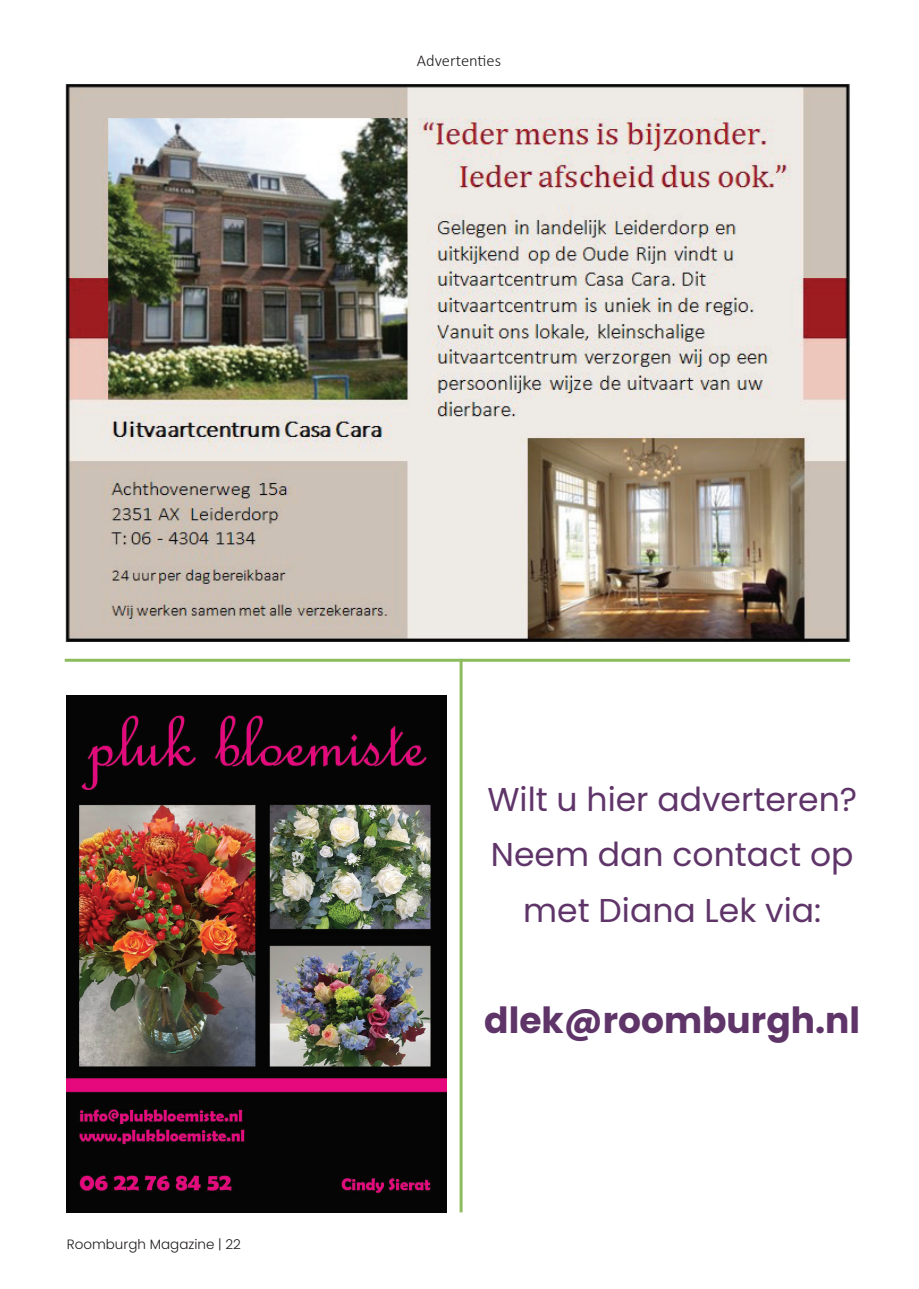
<style>
.page{position:relative;width:919px;height:1289px;background:#fff}
.page>*{position:absolute;margin:0;border:0;box-sizing:border-box;transform-origin:0 0}
.t1{font:700 36px "Poppins";color:#5f3569}
.t2{font:33px/55.5px "Poppins";color:#5f3569;text-align:center}
.t3{font:300 16.5px "Calibri";color:#231f20}
.t4{font:300 13.5px "Poppins";color:#231f20}
</style>
<div class="page">
<hr style="left:65px;top:658px;width:785px;height:3px;background:#8dbc5e">
<img style="left:65px;top:83px;width:785px;height:559px">
<hr style="left:459px;top:659px;width:3px;height:553px;background:#8dbc5e">
<img style="left:67px;top:695px;width:379px;height:517px">
<p class="t3" style="left:417px;top:50px;width:86px">Advertenties</p>
<p class="t4" style="left:67px;top:1236px;width:176px">Roomburgh Magazine | 22</p>
<p class="t2" style="left:487px;top:771px;width:371px">Wilt u hier adverteren?<br>Neem dan contact op met Diana Lek via:</p>
<p class="t1" style="left:484px;top:999px;width:377px">dlek@roomburgh.nl</p>
</div>
